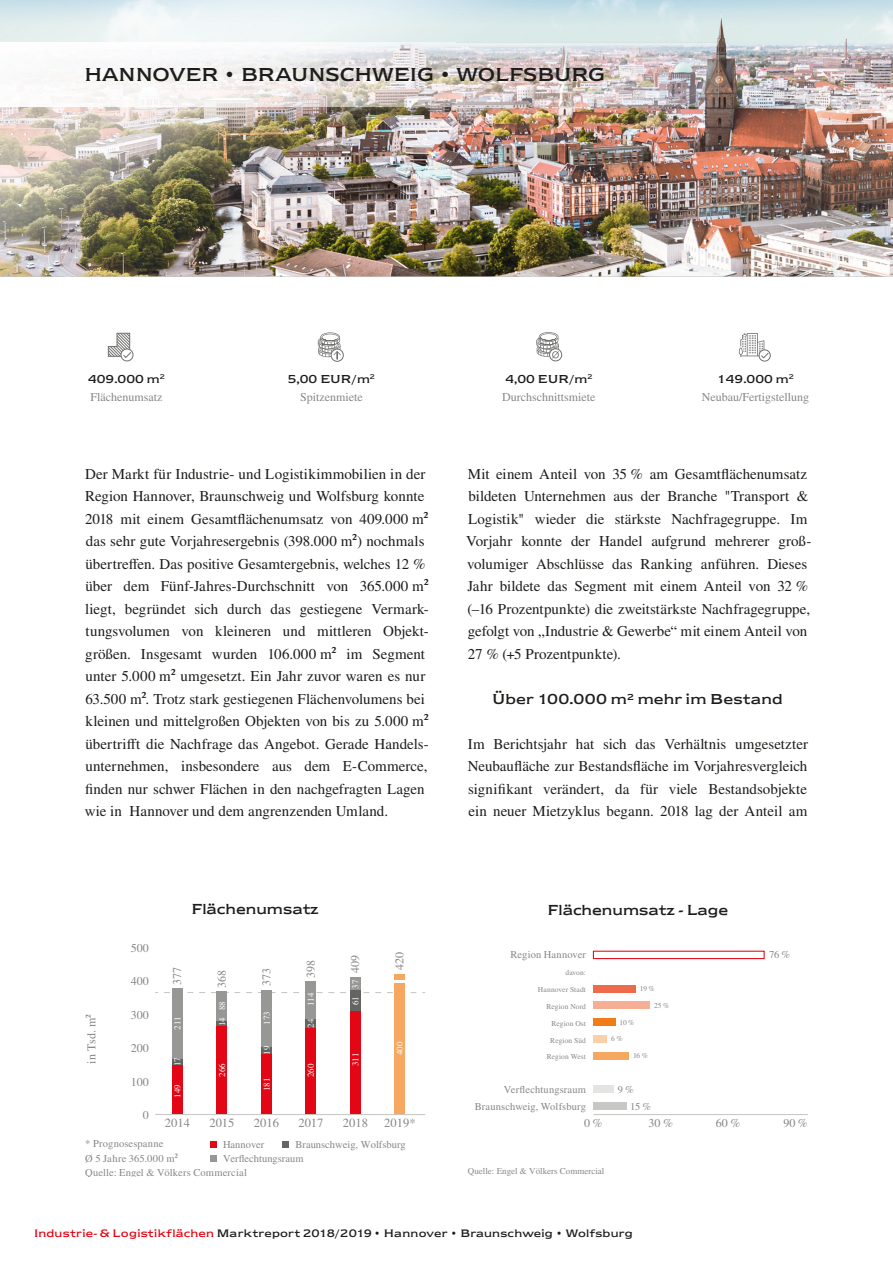
<style>
.page{position:relative;width:893px;height:1263px;background:#fff}
.page>*{position:absolute;margin:0;border:0;box-sizing:border-box;transform-origin:0 0}
.t1{font:19.5px "Newtext EFML";color:#1d1d1b}
.t2{font:15px/22.5px "Times LTW1 G";color:#1d1d1b}
.t3{font:15px "Newtext EFML";color:#1d1d1b}
.t4{font:12.45px "Times LTW1 G";color:#878787}
.t5{font:12px "Times LTW1 G";color:#878787}
.t6{font:12px "Newtext EFML";color:#1d1d1b}
.t7{font:11.25px "Newtext EFML";letter-spacing:.02em;color:#1d1d1b}
.t8{font:10.5px/14.4px "Times LTW1 G";color:#878787}
.t9{font:9px "Times LTW1 G";color:#fff}
.t10{font:9px "Times LTW1 G";color:#878787}
.t11{font:7.5px "Times LTW1 G";letter-spacing:.01em;color:#878787}
.s1{color:#e30614}
</style>
<div class="page">
<img style="left:0;top:0;width:893px;height:276px">
<svg style="left:210px;top:974px;width:185px;height:188px"></svg>
<div style="left:210px;top:1141px;width:7px;height:7px;background:#e30614"></div>
<div style="left:283px;top:1141px;width:6px;height:7px;background:#646463"></div>
<div style="left:210px;top:1155px;width:7px;height:6px;background:#979796"></div>
<svg style="left:164px;top:992px;width:261px;height:1px"></svg>
<div style="left:172px;top:988px;width:11px;height:71px;background:#979796"></div>
<div style="left:217px;top:991px;width:10px;height:30px;background:#979796"></div>
<div style="left:261px;top:990px;width:11px;height:58px;background:#979796"></div>
<div style="left:306px;top:981px;width:10px;height:38px;background:#979796"></div>
<div style="left:350px;top:978px;width:11px;height:12px;background:#979796"></div>
<div style="left:172px;top:1059px;width:11px;height:6px;background:#646463"></div>
<hr style="left:217px;top:1021px;width:10px;height:4px;background:#646463">
<div style="left:261px;top:1048px;width:11px;height:6px;background:#646463"></div>
<div style="left:306px;top:1019px;width:10px;height:8px;background:#646463"></div>
<div style="left:350px;top:990px;width:11px;height:20px;background:#646463"></div>
<div style="left:395px;top:974px;width:10px;height:7px;background:#f6a760"></div>
<div style="left:172px;top:1065px;width:11px;height:49px;background:#e30614"></div>
<div style="left:217px;top:1025px;width:10px;height:89px;background:#e30614"></div>
<div style="left:261px;top:1054px;width:11px;height:60px;background:#e30614"></div>
<div style="left:306px;top:1027px;width:10px;height:87px;background:#e30614"></div>
<div style="left:350px;top:1010px;width:11px;height:104px;background:#e30614"></div>
<div style="left:395px;top:981px;width:10px;height:133px;background:#f6a760"></div>
<hr style="left:387px;top:980px;width:27px;height:3px;background:#fff">
<hr style="left:155px;top:1114px;width:270px;height:1px;background:#c7c7c6">
<hr style="left:593px;top:1114px;width:215px;height:1px;background:#c7c7c6">
<div style="left:593px;top:951px;width:172px;height:8px;border:1px solid #e30614"></div>
<div style="left:593px;top:985px;width:43px;height:7px;background:#ed6a4b"></div>
<div style="left:593px;top:1002px;width:57px;height:7px;background:#f6af95"></div>
<div style="left:593px;top:1018px;width:23px;height:8px;background:#f07d18"></div>
<div style="left:593px;top:1035px;width:14px;height:8px;background:#fbcfa7"></div>
<div style="left:593px;top:1052px;width:36px;height:7px;background:#f6a760"></div>
<div style="left:593px;top:1086px;width:21px;height:7px;background:#e4e4e3"></div>
<div style="left:593px;top:1102px;width:34px;height:8px;background:#c7c7c6"></div>
<img style="left:455px;top:43px;width:264px;height:63px">
<img style="left:0;top:43px;width:455px;height:63px">
<div style="left:121px;top:348px;width:12px;height:13px;border:1px solid #70706f;border-radius:50%"></div>
<svg style="left:107px;top:332px;width:25px;height:27px"></svg>
<div style="left:331px;top:349px;width:13px;height:12px;border:1px solid #70706f;border-radius:50%"></div>
<svg style="left:318px;top:332px;width:23px;height:27px"></svg>
<div style="left:549px;top:348px;width:13px;height:13px;border:1px solid #70706f;border-radius:50%"></div>
<svg style="left:536px;top:332px;width:23px;height:26px"></svg>
<div style="left:759px;top:350px;width:11px;height:11px;background:#7d7d7c;border-radius:50%"></div>
<div style="left:759px;top:349px;width:12px;height:12px;border:1px solid #70706f;border-radius:50%"></div>
<svg style="left:739px;top:333px;width:30px;height:26px"></svg>
<h1 class="t1" style="left:84px;top:63px;width:522px">HANNOVER • BRAUNSCHWEIG • WOLFSBURG</h1>
<p class="t6" style="left:88px;top:372px;width:78px">409.000 m<sup>2</sup></p>
<p class="t6" style="left:288px;top:372px;width:89px">5,00 EUR/m<sup>2</sup></p>
<p class="t6" style="left:505px;top:372px;width:89px">4,00 EUR/m<sup>2</sup></p>
<p class="t6" style="left:717px;top:372px;width:78px">149.000 m<sup>2</sup></p>
<p class="t5" style="left:91px;top:390px;width:73px">Flächenumsatz</p>
<p class="t5" style="left:300px;top:390px;width:64px">Spitzenmiete</p>
<p class="t5" style="left:502px;top:390px;width:95px">Durchschnittsmiete</p>
<p class="t5" style="left:702px;top:390px;width:109px">Neubau/Fertigstellung</p>
<p class="t2" style="left:85px;top:462px;width:345px">Der Markt für Industrie- und Logistikimmobilien in der Region Hannover, Braunschweig und Wolfsburg konnte 2018 mit einem Gesamtflächenumsatz von 409.000 m² das sehr gute Vorjahresergebnis (398.000 m²) nochmals übertreffen. Das positive Gesamtergebnis, welches 12 % über dem Fünf-Jahres-Durchschnitt von 365.000 m² liegt, begründet sich durch das gestiegene Vermark&shy;tungsvolumen von kleineren und mittleren Objekt&shy;größen. Insgesamt wurden 106.000 m² im Segment unter 5.000 m² umgesetzt. Ein Jahr zuvor waren es nur 63.500 m². Trotz stark gestiegenen Flächenvolumens bei kleinen und mittelgroßen Objekten von bis zu 5.000 m² übertrifft die Nachfrage das Angebot. Gerade Handels&shy;unternehmen, insbesondere aus dem E-Commerce, finden nur schwer Flächen in den nachgefragten Lagen wie in Hannover und dem angrenzenden Umland.</p>
<p class="t2" style="left:466px;top:462px;width:347px">Mit einem Anteil von 35 % am Gesamtflächenumsatz bildeten Unternehmen aus der Branche "Transport &amp; Logistik" wieder die stärkste Nachfragegruppe. Im Vorjahr konnte der Handel aufgrund mehrerer groß&shy;volumiger Abschlüsse das Ranking anführen. Dieses Jahr bildete das Segment mit einem Anteil von 32 % (–16 Prozentpunkte) die zweitstärkste Nachfragegruppe, gefolgt von „Industrie &amp; Gewerbe“ mit einem Anteil von 27 % (+5 Prozentpunkte).</p>
<p class="t3" style="left:492px;top:690px;width:292px">Über 100.000 m² mehr im Bestand</p>
<p class="t2" style="left:468px;top:732px;width:342px;text-align:justify">Im Berichtsjahr hat sich das Verhältnis umgesetzter Neubaufläche zur Bestandsfläche im Vorjahresvergleich signifikant verändert, da für viele Bestandsobjekte ein neuer Mietzyklus begann. 2018 lag der Anteil am</p>
<p class="t5" style="left:84px;top:1063px;width:51px;rotate:-90deg">in Tsd. m²</p>
<p class="t5" style="left:131px;top:941px;width:19px">500</p>
<p class="t5" style="left:131px;top:974px;width:19px">400</p>
<p class="t5" style="left:131px;top:1008px;width:19px">300</p>
<p class="t5" style="left:131px;top:1041px;width:19px">200</p>
<p class="t5" style="left:131px;top:1075px;width:19px">100</p>
<p class="t5" style="left:143px;top:1108px;width:7px">0</p>
<p class="t3" style="left:191px;top:901px;width:129px">Flächenumsatz</p>
<p class="t5" style="left:170px;top:985px;width:19px;rotate:-90deg">377</p>
<p class="t5" style="left:215px;top:988px;width:19px;rotate:-90deg">368</p>
<p class="t5" style="left:259px;top:986px;width:19px;rotate:-90deg">373</p>
<p class="t9" style="left:172px;top:1030px;width:15px;rotate:-90deg">211</p>
<p class="t9" style="left:172px;top:1066px;width:10px;rotate:-90deg">17</p>
<p class="t9" style="left:172px;top:1098px;width:15px;rotate:-90deg">149</p>
<p class="t9" style="left:217px;top:1026px;width:27px;rotate:-90deg">14 88</p>
<p class="t9" style="left:217px;top:1077px;width:15px;rotate:-90deg">266</p>
<p class="t9" style="left:262px;top:1024px;width:15px;rotate:-90deg">173</p>
<p class="t9" style="left:262px;top:1055px;width:10px;rotate:-90deg">19</p>
<p class="t9" style="left:262px;top:1091px;width:15px;rotate:-90deg">181</p>
<p class="t5" style="left:304px;top:978px;width:19px;rotate:-90deg">398</p>
<p class="t9" style="left:306px;top:1006px;width:15px;rotate:-90deg">114</p>
<p class="t9" style="left:306px;top:1028px;width:10px;rotate:-90deg">24</p>
<p class="t9" style="left:306px;top:1077px;width:15px;rotate:-90deg">260</p>
<p class="t5" style="left:348px;top:973px;width:19px;rotate:-90deg">409</p>
<p class="t5" style="left:392px;top:969px;width:19px;rotate:-90deg">420</p>
<p class="t9" style="left:350px;top:1005px;width:27px;rotate:-90deg">61 37</p>
<p class="t9" style="left:350px;top:1066px;width:15px;rotate:-90deg">311</p>
<p class="t9" style="left:395px;top:1055px;width:15px;rotate:-90deg">400</p>
<p class="t4" style="left:165px;top:1116px;width:27px">2014</p>
<p class="t4" style="left:209px;top:1116px;width:27px">2015</p>
<p class="t4" style="left:254px;top:1116px;width:27px">2016</p>
<p class="t4" style="left:298px;top:1116px;width:27px">2017</p>
<p class="t4" style="left:343px;top:1116px;width:27px">2018</p>
<p class="t4" style="left:384px;top:1116px;width:33px">2019*</p>
<p class="t8" style="left:85px;top:1136px;width:163px">* Prognosespanne<br>Ø 5 Jahre 365.000 m²<br>Quelle: Engel &amp; Völkers Commercial</p>
<p class="t8" style="left:223px;top:1137px;width:184px;line-height:14px;text-indent:72px">Braunschweig, Wolfsburg<br>Verflechtungsraum</p>
<p class="t8" style="left:223px;top:1137px;width:43px">Hannover</p>
<p class="t3" style="left:547px;top:901px;width:182px">Flächenumsatz - Lage</p>
<p class="t8" style="left:511px;top:947px;width:77px">Region Hannover</p>
<p class="t11" style="left:565px;top:968px;width:22px">davon:</p>
<p class="t11" style="left:538px;top:985px;width:50px">Hannover Stadt</p>
<p class="t11" style="left:546px;top:1002px;width:41px">Region Nord</p>
<p class="t11" style="left:551px;top:1019px;width:36px">Region Ost</p>
<p class="t11" style="left:550px;top:1036px;width:37px">Region Süd</p>
<p class="t11" style="left:547px;top:1052px;width:41px">Region West</p>
<p class="t8" style="left:504px;top:1082px;width:84px">Verflechtungsraum</p>
<p class="t8" style="left:475px;top:1099px;width:113px">Braunschweig, Wolfsburg</p>
<p class="t11" style="left:640px;top:984px;width:17px">19 %</p>
<p class="t11" style="left:654px;top:1001px;width:17px">25 %</p>
<p class="t11" style="left:619px;top:1018px;width:17px">10 %</p>
<p class="t11" style="left:611px;top:1034px;width:13px">6 %</p>
<p class="t11" style="left:633px;top:1051px;width:16px">16 %</p>
<p class="t8" style="left:630px;top:1081px;width:23px;line-height:17px;text-indent:-12px">9 %<br>15 %</p>
<p class="t8" style="left:769px;top:947px;width:23px">76 %</p>
<p class="t5" style="left:584px;top:1116px;width:20px">0 %</p>
<p class="t5" style="left:649px;top:1116px;width:26px">30 %</p>
<p class="t5" style="left:716px;top:1116px;width:26px">60 %</p>
<p class="t5" style="left:783px;top:1116px;width:26px">90 %</p>
<p class="t10" style="left:468px;top:1166px;width:138px">Quelle: Engel &amp; Völkers Commercial</p>
<p class="t7" style="left:34px;top:1226px;width:600px"><span class="s1">Industrie- &amp; Logistikflächen</span> Marktreport 2018/2019 • Hannover • Braunschweig • Wolfsburg</p>
</div>
